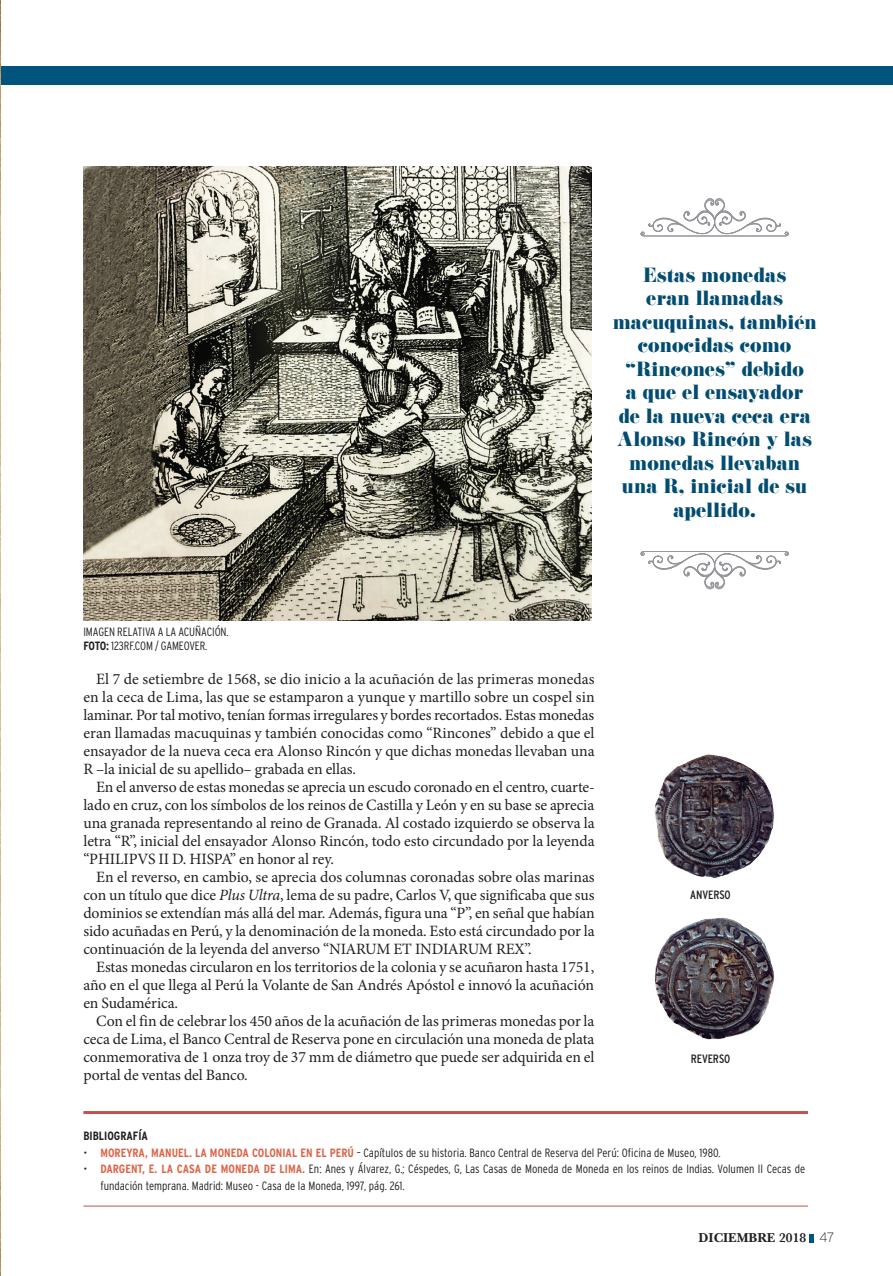
<style>
.page{position:relative;width:893px;height:1276px;background:#fff}
.page>*{position:absolute;margin:0;border:0;box-sizing:border-box;transform-origin:0 0}
.t1{font:18px/23.5px "Eloquent JF";letter-spacing:.01em;color:#014c70;text-align:center}
.TEXTO_INDENTADO{font:15.75px/18px "Minion Pro";letter-spacing:-.005em;color:#231f20;text-align:justify}
.t2{font:13.5px "New Baskerville Bold SC";color:#231f20}
.PIE_DE_PAGINA{font:300 condensed 12px/16.5px "Interstate";color:#231f20}
.PIE_DE_PAGINA-2{font:condensed 12px "Interstate";letter-spacing:-.005em;color:#231f20}
.t3{font:700 condensed 12px "Interstate";color:#231f20}
.s1{font-weight:700}
.s2{font-style:italic}
.s3{font-weight:700;color:#dc6549}
.s4{font-family:"Baskerville";font-weight:600}
.s5{font-family:"Interstate";font-weight:200}
</style>
<div class="page">
<svg style="left:809px;top:1234px;width:4px;height:8px"></svg>
<div style="left:0;top:67px;width:893px;height:18px;background:#01547b"></div>
<img style="left:83px;top:167px;width:509px;height:454px">
<hr style="left:83px;top:1111px;width:725px;height:3px;background:#bf5350">
<img style="left:654px;top:754px;width:120px;height:124px">
<img style="left:654px;top:917px;width:120px;height:123px">
<hr style="left:83px;top:1205px;width:725px;height:1px;background:#bf5350">
<svg style="left:640px;top:551px;width:149px;height:38px"></svg>
<svg style="left:640px;top:198px;width:149px;height:38px"></svg>
<img style="left:0;top:0;width:1px;height:1276px">
<p class="t1" style="left:613px;top:262px;width:205px">Estas monedas<br>eran llamadas macuquinas, también conocidas como “Rincones” debido<br>a que el ensayador<br>de la nueva ceca era<br>Alonso Rincón y las monedas llevaban una R, inicial de su apellido.</p>
<p class="PIE_DE_PAGINA" style="left:83px;top:623px;width:147px">IMAGEN RELATIVA A LA ACUÑACIÓN.</p>
<p class="PIE_DE_PAGINA" style="left:83px;top:637px;width:126px"><span class="s1">FOTO:</span> 123RF.COM / GAMEOVER.</p>
<p class="TEXTO_INDENTADO" style="left:83px;top:670px;width:513px;text-indent:13px">El 7 de setiembre de 1568, se dio inicio a la acuñación de las primeras monedas en la ceca de Lima, las que se estamparon a yunque y martillo sobre un cospel sin laminar. Por tal motivo, tenían formas irregulares y bordes recortados. Estas monedas eran llamadas macuquinas y también conocidas como “Rincones” debido a que el ensayador de la nueva ceca era Alonso Rincón y que dichas monedas llevaban una R –la inicial de su apellido– grabada en ellas.</p>
<p class="TEXTO_INDENTADO" style="left:83px;top:778px;width:513px;text-indent:13px">En el anverso de estas monedas se aprecia un escudo coronado en el centro, cuarte&shy;lado en cruz, con los símbolos de los reinos de Castilla y León y en su base se aprecia una granada representando al reino de Granada. Al costado izquierdo se observa la letra “R”, inicial del ensayador Alonso Rincón, todo esto circundado por la leyenda “PHILIPVS II D. HISPA” en honor al rey.</p>
<p class="TEXTO_INDENTADO" style="left:83px;top:868px;width:513px;text-indent:13px">En el reverso, en cambio, se aprecia dos columnas coronadas sobre olas marinas con un título que dice <span class="s2">Plus Ultra</span>, lema de su padre, Carlos V, que significaba que sus dominios se extendían más allá del mar. Además, figura una “P”, en señal que habían sido acuñadas en Perú, y la denominación de la moneda. Esto está circundado por la continuación de la leyenda del anverso “NIARUM ET INDIARUM REX”.</p>
<p class="TEXTO_INDENTADO" style="left:83px;top:958px;width:512px;text-indent:13px">Estas monedas circularon en los territorios de la colonia y se acuñaron hasta 1751, año en el que llega al Perú la Volante de San Andrés Apóstol e innovó la acuñación en Sudamérica.</p>
<p class="TEXTO_INDENTADO" style="left:83px;top:1012px;width:513px;text-indent:13px">Con el fin de celebrar los 450 años de la acuñación de las primeras monedas por la ceca de Lima, el Banco Central de Reserva pone en circulación una moneda de plata conmemorativa de 1 onza troy de 37 mm de diámetro que puede ser adquirida en el portal de ventas del Banco.</p>
<p class="PIE_DE_PAGINA-2" style="left:690px;top:888px;width:42px">ANVERSO</p>
<p class="PIE_DE_PAGINA-2" style="left:691px;top:1052px;width:41px">REVERSO</p>
<p class="t3" style="left:83px;top:1129px;width:66px">BIBLIOGRAFÍA</p>
<p class="PIE_DE_PAGINA" style="left:83px;top:1144px;width:639px">• <span class="s3">MOREYRA, MANUEL. LA MONEDA COLONIAL EN EL PERÚ</span> – Capítulos de su historia. Banco Central de Reserva del Perú: Oficina de Museo, 1980.</p>
<p class="PIE_DE_PAGINA" style="left:100px;top:1160px;width:706px;text-indent:-17px">• <span class="s3">DARGENT, E. LA CASA DE MONEDA DE LIMA.</span> En: Anes y Álvarez, G.; Céspedes, G, Las Casas de Moneda de Moneda en los reinos de Indias. Volumen II Cecas de fundación temprana. Madrid: Museo - Casa de la Moneda, 1997, pág. 261.</p>
<p class="t2" style="left:699px;top:1230px;width:137px">DICIEMBRE <span class="s4">2018</span> <span class="s5">47</span></p>
</div>
